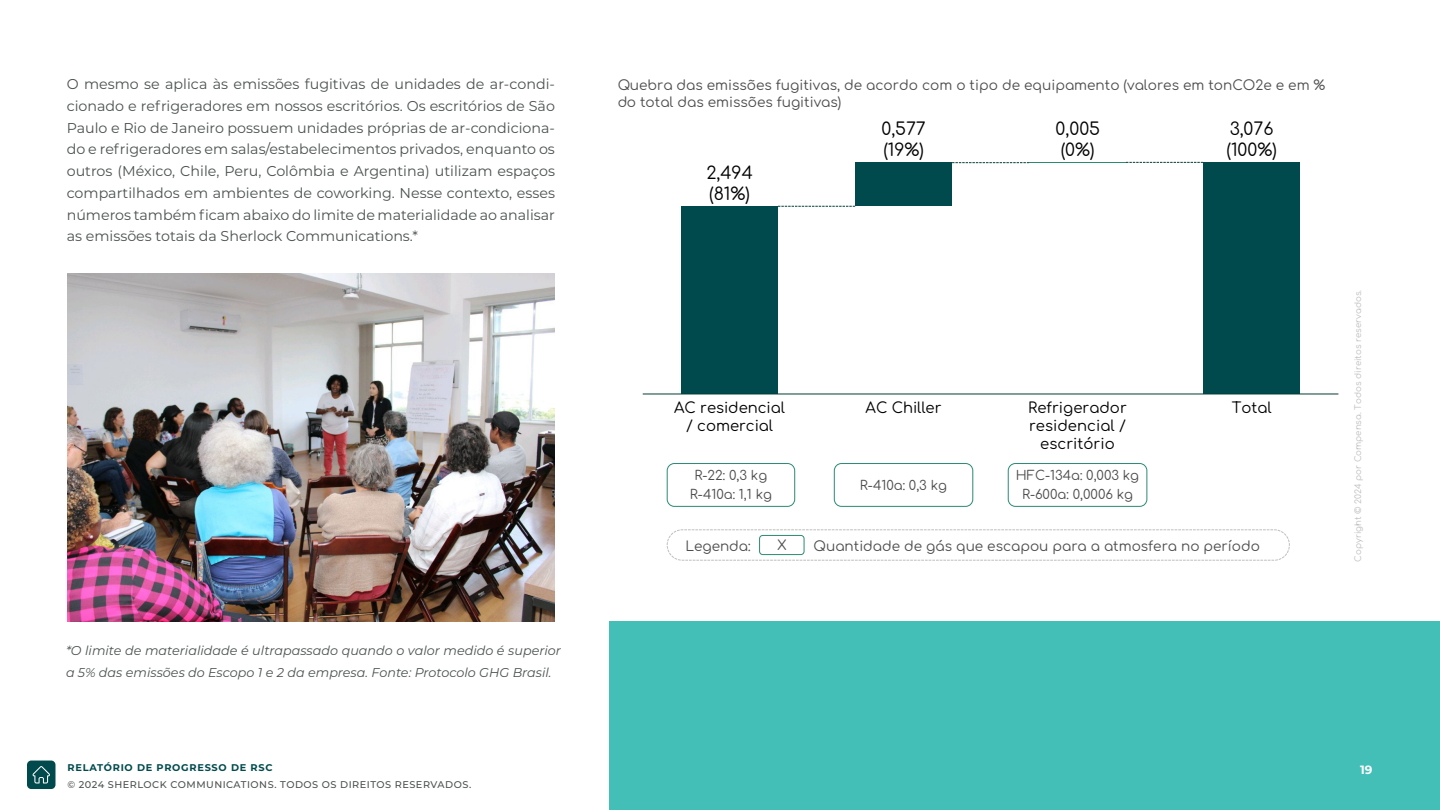
<style>
.page{position:relative;width:1440px;height:810px;background:#fff}
.page>*{position:absolute;margin:0;border:0;box-sizing:border-box;transform-origin:0 0}
.t1{font:17.33px/20.8px "Comfortaa";color:#000}
.t2{font:14.85px/17.8px "Comfortaa";letter-spacing:.005em;color:#000;text-align:center}
.t3{font:14.25px/21.8px "Montserrat";color:#4a524f;text-align:justify}
.t4{font:13.65px/16.4px "Comfortaa";color:#4d4d4d}
.t5{font:13.05px/19.3px "Comfortaa";color:#4d4d4d;text-align:center}
.t6{font:italic 12.75px/21.8px "Montserrat";color:#4a524f}
.t7{font:700 12px "Montserrat";color:#fff}
.t8{font:500 9.75px "Montserrat";letter-spacing:.05em;color:#4a524f}
.t9{font:700 9.75px "Montserrat";letter-spacing:.075em;color:#004a4d}
.t10{font:8.62px "Comfortaa";color:#bfbfbf}
</style>
<div class="page">
<svg style="left:778px;top:206px;width:77px;height:1px"></svg>
<svg style="left:1126px;top:162px;width:77px;height:1px"></svg>
<svg style="left:952px;top:163px;width:77px;height:1px"></svg>
<div style="left:681px;top:206px;width:97px;height:188px;background:#004a4d"></div>
<div style="left:1203px;top:162px;width:97px;height:232px;background:#004a4d"></div>
<hr style="left:1029px;top:162px;width:97px;height:1px;background:#298b73">
<div style="left:855px;top:163px;width:97px;height:43px;background:#004a4d"></div>
<hr style="left:643px;top:394px;width:695px;height:1px;background:#043f36">
<div style="left:667px;top:463px;width:128px;height:44px;border:1px solid #298b73;border-radius:7px"></div>
<div style="left:667px;top:529px;width:623px;height:32px;border:1px dashed #bfbfbf;border-radius:15px"></div>
<div style="left:759px;top:535px;width:46px;height:20px;border:1px solid #298b73;border-radius:3px"></div>
<div style="left:834px;top:463px;width:139px;height:44px;border:1px solid #298b73;border-radius:7px"></div>
<div style="left:1008px;top:463px;width:139px;height:44px;border:1px solid #298b73;border-radius:7px"></div>
<img style="left:68px;top:274px;width:487px;height:348px">
<div style="left:609px;top:622px;width:831px;height:188px;background:#44bfb8"></div>
<div style="left:27px;top:761px;width:28px;height:28px;background:#004a4d;border-radius:4px"></div>
<svg style="left:32px;top:766px;width:18px;height:17px"></svg>
<p class="t3" style="left:67px;top:73px;width:490px">O mesmo se aplica às emissões fugitivas de unidades de ar-condi&shy;cionado e refrigeradores em nossos escritórios. Os escritórios de São Paulo e Rio de Janeiro possuem unidades próprias de ar-condiciona&shy;do e refrigeradores em salas/estabelecimentos privados, enquanto os outros (México, Chile, Peru, Colômbia e Argentina) utilizam espaços compartilhados em ambientes de coworking. Nesse contexto, esses números também ficam abaixo do limite de materialidade ao analisar as emissões totais da Sherlock Communications.*</p>
<p class="t6" style="left:66px;top:639px;width:496px">*O limite de materialidade é ultrapassado quando o valor medido é superior a 5% das emissões do Escopo 1 e 2 da empresa. Fonte: Protocolo GHG Brasil.</p>
<p class="t4" style="left:617px;top:76px;width:710px">Quebra das emissões fugitivas, de acordo com o tipo de equipamento (valores em tonCO2e e em % do total das emissões fugitivas)</p>
<p class="t1" style="left:706px;top:160px;width:48px">2,494 (81%)</p>
<p class="t1" style="left:881px;top:116px;width:46px">0,577 (19%)</p>
<p class="t1" style="left:1227px;top:116px;width:52px">3,076 (100%)</p>
<p class="t1" style="left:1056px;top:116px;width:46px">0,005 (0%)</p>
<p class="t2" style="left:674px;top:397px;width:112px">AC residencial / comercial</p>
<p class="t2" style="left:866px;top:397px;width:77px">AC Chiller</p>
<p class="t2" style="left:1232px;top:397px;width:42px">Total</p>
<p class="t2" style="left:1028px;top:397px;width:100px">Refrigerador residencial / escritório</p>
<p class="t5" style="left:860px;top:474px;width:89px">R-410a: 0,3 kg</p>
<p class="t5" style="left:1016px;top:464px;width:125px">HFC-134a: 0,003 kg<br>R-600a: 0,0006 kg</p>
<p class="t5" style="left:690px;top:464px;width:83px">R-22: 0,3 kg<br>R-410a: 1,1 kg</p>
<p class="t4" style="left:685px;top:536px;width:67px">Legenda:</p>
<p class="t4" style="left:777px;top:535px;width:11px">X</p>
<p class="t4" style="left:814px;top:536px;width:448px">Quantidade de gás que escapou para a atmosfera no período</p>
<p class="t10" style="left:1350px;top:562px;width:273px;rotate:-90deg">Copyright © 2024 por Compensa. Todos direitos reservados.</p>
<p class="t9" style="left:68px;top:761px;width:207px">RELATÓRIO DE PROGRESSO DE RSC</p>
<p class="t7" style="left:1360px;top:761px;width:14px">19</p>
<p class="t8" style="left:68px;top:778px;width:405px">© 2024 SHERLOCK COMMUNICATIONS. TODOS OS DIREITOS RESERVADOS.</p>
</div>
